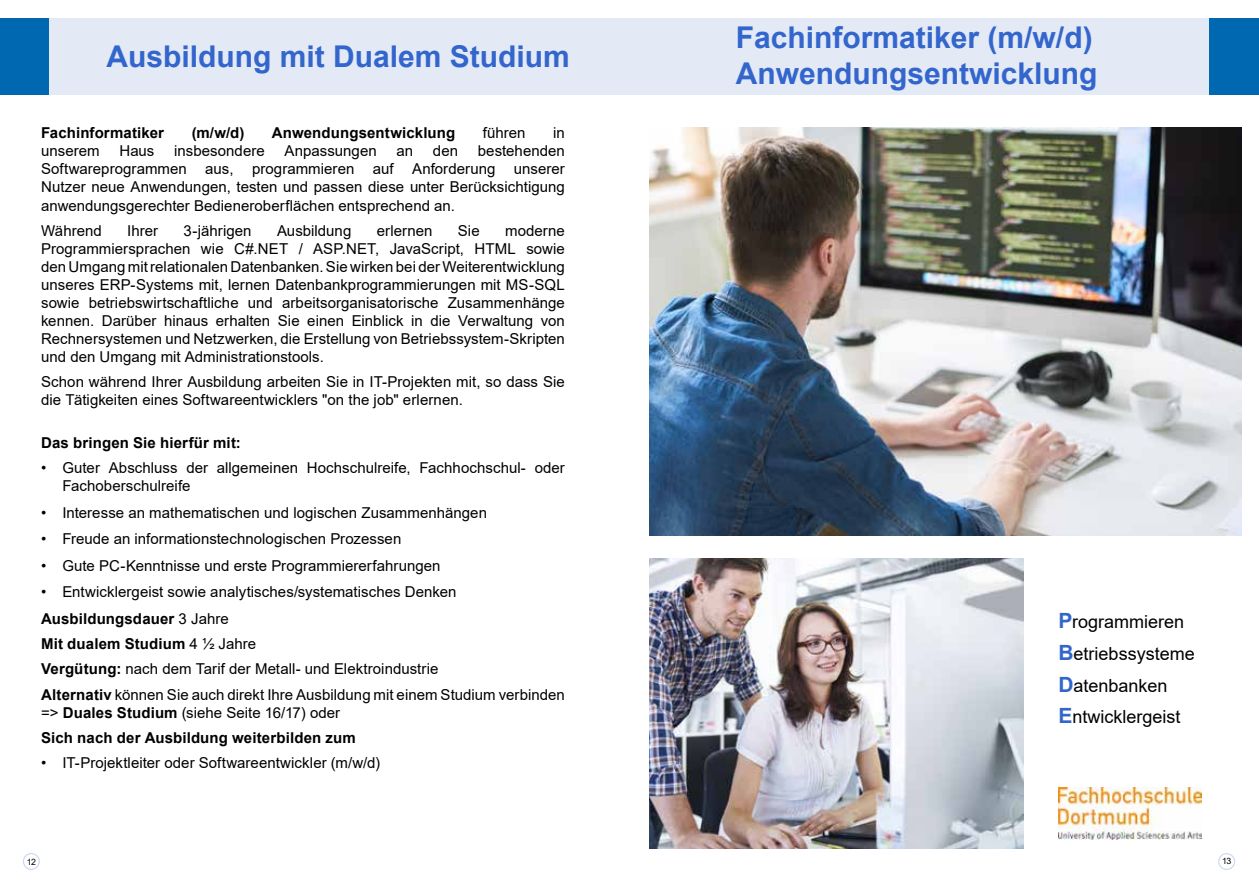
<style>
.page{position:relative;width:1259px;height:893px;background:#fff}
.page>*{position:absolute;margin:0;border:0;box-sizing:border-box;transform-origin:0 0}
.t1{font:700 30px/36px "Arial";color:#36c}
.t2{font:18px/31.7px "Arial";color:#000}
.t3{font:15px/18px "Arial";letter-spacing:.005em;color:#000}
.t4{font:700 15px/25.2px "Arial";letter-spacing:.01em;color:#000}
.t5{font:8.7px "Arial";color:#000}
.s1{font-weight:700}
.s2{font-weight:400}
.s3{font-weight:700;font-size:21px;color:#36c}
</style>
<div class="page">
<div style="left:1218px;top:853px;width:17px;height:17px;border:1px solid #ccd9f2;border-radius:50%"></div>
<div style="left:23px;top:853px;width:17px;height:17px;border:1px solid #ccd9f2;border-radius:50%"></div>
<div style="left:0;top:18px;width:1259px;height:77px;background:#e4e9f6"></div>
<div style="left:0;top:18px;width:49px;height:77px;background:#0067b1"></div>
<div style="left:1209px;top:18px;width:50px;height:77px;background:#0067b1"></div>
<img style="left:649px;top:128px;width:592px;height:408px">
<img style="left:649px;top:558px;width:374px;height:290px">
<img style="left:1058px;top:788px;width:143px;height:51px">
<h1 class="t1" style="left:106px;top:39px;width:465px">Ausbildung mit Dualem Studium</h1>
<p class="t4" style="left:41px;top:121px;width:125px">Fachinformatiker</p>
<p class="t4" style="left:192px;top:121px;width:54px">(m/w/d)</p>
<p class="t4" style="left:272px;top:121px;width:185px">Anwendungsentwicklung</p>
<p class="t3" style="left:483px;top:124px;width:44px">führen</p>
<p class="t3" style="left:553px;top:124px;width:13px">in</p>
<p class="t3" style="left:41px;top:142px;width:60px">unserem</p>
<p class="t3" style="left:119px;top:142px;width:37px">Haus</p>
<p class="t3" style="left:174px;top:142px;width:92px">insbesondere</p>
<p class="t3" style="left:284px;top:142px;width:94px">Anpassungen</p>
<p class="t3" style="left:396px;top:142px;width:18px">an</p>
<p class="t3" style="left:433px;top:142px;width:27px">den</p>
<p class="t3" style="left:41px;top:142px;width:525px;text-align:justify;text-indent:437px">bestehenden Softwareprogrammen aus, programmieren auf Anforderung unserer Nutzer neue Anwendungen, testen und passen diese unter Berücksichtigung anwendungsgerechter Bedieneroberflächen entsprechend an.</p>
<p class="t3" style="left:41px;top:221px;width:62px">Während</p>
<p class="t3" style="left:127px;top:221px;width:32px">Ihrer</p>
<p class="t3" style="left:183px;top:221px;width:70px">3-jährigen</p>
<p class="t3" style="left:277px;top:221px;width:76px">Ausbildung</p>
<p class="t3" style="left:377px;top:221px;width:57px">erlernen</p>
<p class="t3" style="left:458px;top:221px;width:23px">Sie</p>
<p class="t3" style="left:41px;top:221px;width:525px;text-align:justify;text-indent:464px">moderne Programmiersprachen wie C#.NET / ASP.NET, JavaScript, HTML sowie den Umgang mit relationalen Datenbanken. Sie wirken bei der Weiterentwicklung unseres ERP-Systems mit, lernen Datenbankprogrammierungen mit MS-SQL sowie betriebswirtschaftliche und arbeitsorganisatorische Zusammenhänge kennen. Darüber hinaus erhalten Sie einen Einblick in die Verwaltung von Rechnersystemen und Netzwerken, die Erstellung von Betriebssystem-Skripten und den Umgang mit Administrationstools.</p>
<p class="t3" style="left:41px;top:373px;width:525px">Schon während Ihrer Ausbildung arbeiten Sie in IT-Projekten mit, so dass Sie die Tätigkeiten eines Softwareentwicklers "on the job" erlernen.</p>
<p class="t4" style="left:41px;top:430px;width:201px">Das bringen Sie hierfür mit:</p>
<p class="t3" style="left:62px;top:459px;width:504px;text-indent:-21px">• Guter Abschluss der allgemeinen Hochschulreife, Fachhochschul- oder<br>Fachoberschulreife</p>
<p class="t3" style="left:41px;top:504px;width:447px">• Interesse an mathematischen und logischen Zusammenhängen</p>
<p class="t3" style="left:41px;top:530px;width:362px">• Freude an informationstechnologischen Prozessen</p>
<p class="t3" style="left:41px;top:557px;width:401px">• Gute PC-Kenntnisse und erste Programmiererfahrungen</p>
<p class="t3" style="left:41px;top:579px;width:525px;line-height:25.5px">• Entwicklergeist sowie analytisches/systematisches Denken <span class="s1">Ausbildungsdauer</span> 3 Jahre<br><span class="s1">Mit dualem Studium</span> 4 1/2 Jahre<br><span class="s1">Vergütung:</span> nach dem Tarif der Metall- und Elektroindustrie<br><span class="s1">Alternativ</span> können Sie auch direkt Ihre Ausbildung mit einem Studium verbinden</p>
<p class="t4" style="left:41px;top:700px;width:316px"><span class="s2">=&gt;</span> Duales Studium <span class="s2">(siehe Seite 16/17) oder<br></span>Sich nach der Ausbildung weiterbilden zum</p>
<p class="t3" style="left:41px;top:754px;width:340px">• IT-Projektleiter oder Softwareentwickler (m/w/d)</p>
<h1 class="t1" style="left:736px;top:20px;width:363px">Fachinformatiker (m/w/d)<br>Anwendungsentwicklung</h1>
<p class="t2" style="left:1058px;top:606px;width:138px"><span class="s3">P</span>rogrammieren<br><span class="s3">B</span>etriebssysteme<br><span class="s3">D</span>atenbanken<br><span class="s3">E</span>ntwicklergeist</p>
<p class="t5" style="left:27px;top:855px;width:11px">12</p>
<p class="t5" style="left:1222px;top:855px;width:11px">13</p>
</div>
